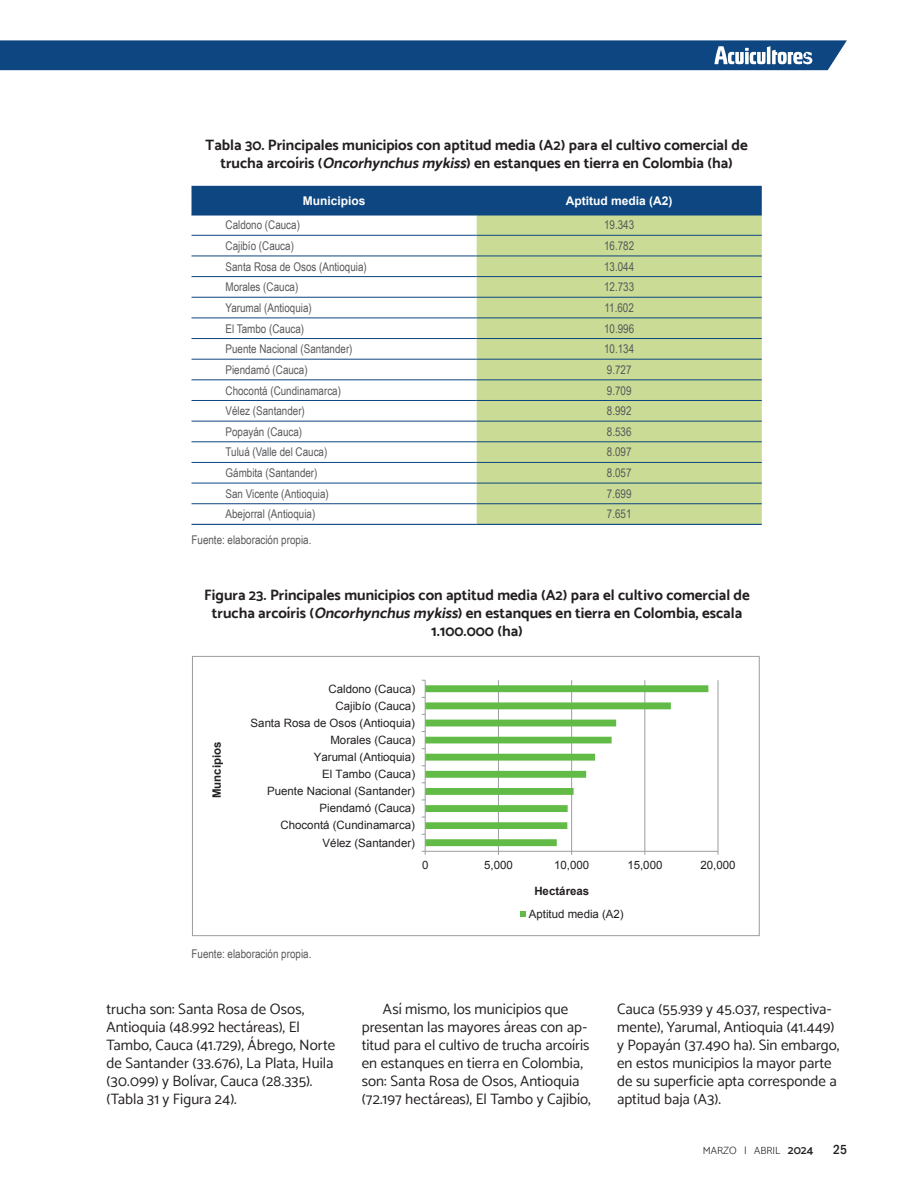
<style>
.page{position:relative;width:915px;height:1191px;background:#fff}
.page>*{position:absolute;margin:0;border:0;box-sizing:border-box;transform-origin:0 0}
.t1{font:15px/18px "Catamaran";color:#231f20}
.t2{font:700 15px/18px "Catamaran";color:#231f20;text-align:center}
.t3{font:500 condensed 13.5px "Franklin Gothic";color:#231f20}
.t4{font:12px "Arial Narrow";color:#57585a}
.t5{font:700 12px "Arial";color:#fff}
.t6{font:11.4px/17.1px "Arial";color:#231f20;text-align:right}
.t7{font:700 11.4px "Arial";color:#231f20}
.t8{font:300 10.5px "Catamaran";color:#231f20}
.s1{font-style:italic}
.s2{font-weight:600;font-size:12px}
</style>
<div class="page">
<svg style="left:0;top:40px;width:846px;height:30px;background:#194f86"></svg>
<div style="left:191px;top:186px;width:570px;height:29px;background:#0d4680"></div>
<div style="left:476px;top:216px;width:285px;height:308px;background:#c9db95"></div>
<hr style="left:191px;top:524px;width:285px;height:1px;background:#0d4680">
<hr style="left:476px;top:524px;width:285px;height:1px;background:#0d4680">
<hr style="left:191px;top:235px;width:285px;height:1px;background:#0d4680">
<hr style="left:476px;top:235px;width:285px;height:1px;background:#0d4680">
<hr style="left:191px;top:255px;width:285px;height:1px;background:#0d4680">
<hr style="left:476px;top:255px;width:285px;height:1px;background:#0d4680">
<hr style="left:476px;top:276px;width:285px;height:1px;background:#0d4680">
<hr style="left:476px;top:297px;width:285px;height:1px;background:#0d4680">
<hr style="left:191px;top:317px;width:285px;height:1px;background:#0d4680">
<hr style="left:476px;top:317px;width:285px;height:1px;background:#0d4680">
<hr style="left:476px;top:338px;width:285px;height:1px;background:#0d4680">
<hr style="left:191px;top:338px;width:285px;height:1px;background:#0d4680">
<hr style="left:191px;top:276px;width:285px;height:1px;background:#0d4680">
<hr style="left:191px;top:297px;width:285px;height:1px;background:#0d4680">
<hr style="left:191px;top:215px;width:285px;height:1px;background:#0d4680">
<hr style="left:476px;top:215px;width:285px;height:1px;background:#0d4680">
<hr style="left:191px;top:359px;width:285px;height:1px;background:#0d4680">
<hr style="left:476px;top:359px;width:285px;height:1px;background:#0d4680">
<hr style="left:191px;top:379px;width:285px;height:1px;background:#0d4680">
<hr style="left:476px;top:379px;width:285px;height:1px;background:#0d4680">
<hr style="left:191px;top:400px;width:285px;height:1px;background:#0d4680">
<hr style="left:476px;top:400px;width:285px;height:1px;background:#0d4680">
<hr style="left:191px;top:421px;width:285px;height:1px;background:#0d4680">
<hr style="left:476px;top:421px;width:285px;height:1px;background:#0d4680">
<hr style="left:191px;top:441px;width:285px;height:1px;background:#0d4680">
<hr style="left:476px;top:441px;width:285px;height:1px;background:#0d4680">
<hr style="left:191px;top:462px;width:285px;height:1px;background:#0d4680">
<hr style="left:476px;top:462px;width:285px;height:1px;background:#0d4680">
<hr style="left:191px;top:483px;width:285px;height:1px;background:#0d4680">
<hr style="left:476px;top:483px;width:285px;height:1px;background:#0d4680">
<hr style="left:191px;top:503px;width:285px;height:1px;background:#0d4680">
<hr style="left:476px;top:503px;width:285px;height:1px;background:#0d4680">
<hr style="left:498px;top:680px;width:1px;height:171px;background:#9b9ca0">
<hr style="left:571px;top:680px;width:1px;height:171px;background:#9b9ca0">
<hr style="left:644px;top:680px;width:1px;height:171px;background:#9b9ca0">
<hr style="left:717px;top:680px;width:1px;height:171px;background:#9b9ca0">
<svg style="left:425px;top:685px;width:283px;height:161px"></svg>
<hr style="left:425px;top:851px;width:292px;height:1px;background:#9b9ca0">
<hr style="left:424px;top:680px;width:1px;height:171px;background:#9b9ca0">
<svg style="left:520px;top:911px;width:6px;height:5px"></svg>
<div style="left:192px;top:656px;width:567px;height:280px;border:1px solid #9b9ca0"></div>
<p class="t2" style="left:205px;top:136px;width:543px">Tabla 30. Principales municipios con aptitud media (A2) para el cultivo comercial de trucha arcoíris (<span class="s1">Oncorhynchusmykiss</span>) en estanques en tierra en Colombia (ha)</p>
<p class="t5" style="left:302px;top:193px;width:64px">Municipios</p>
<p class="t5" style="left:565px;top:193px;width:108px">Aptitud media (A2)</p>
<p class="t4" style="left:225px;top:216px;width:76px">Caldono (Cauca)</p>
<p class="t4" style="left:604px;top:216px;width:32px">19.343</p>
<p class="t4" style="left:225px;top:237px;width:70px">Cajibío (Cauca)</p>
<p class="t4" style="left:604px;top:237px;width:32px">16.782</p>
<p class="t4" style="left:225px;top:257px;width:143px">Santa Rosa de Osos (Antioquia)</p>
<p class="t4" style="left:604px;top:257px;width:32px">13.044</p>
<p class="t4" style="left:225px;top:278px;width:74px">Morales (Cauca)</p>
<p class="t4" style="left:604px;top:278px;width:32px">12.733</p>
<p class="t4" style="left:225px;top:299px;width:88px">Yarumal (Antioquia)</p>
<p class="t4" style="left:604px;top:299px;width:31px">11.602</p>
<p class="t4" style="left:225px;top:319px;width:80px">El Tambo (Cauca)</p>
<p class="t4" style="left:604px;top:319px;width:32px">10.996</p>
<p class="t4" style="left:225px;top:340px;width:128px">Puente Nacional (Santander)</p>
<p class="t4" style="left:604px;top:340px;width:32px">10.134</p>
<p class="t4" style="left:225px;top:361px;width:84px">Piendamó (Cauca)</p>
<p class="t4" style="left:606px;top:361px;width:26px">9.727</p>
<p class="t4" style="left:225px;top:381px;width:117px">Chocontá (Cundinamarca)</p>
<p class="t4" style="left:606px;top:381px;width:26px">9.709</p>
<p class="t4" style="left:225px;top:402px;width:81px">Vélez (Santander)</p>
<p class="t4" style="left:606px;top:402px;width:26px">8.992</p>
<p class="t4" style="left:225px;top:423px;width:78px">Popayán (Cauca)</p>
<p class="t4" style="left:606px;top:423px;width:26px">8.536</p>
<p class="t4" style="left:225px;top:443px;width:103px">Tuluá (Valle del Cauca)</p>
<p class="t4" style="left:606px;top:443px;width:26px">8.097</p>
<p class="t4" style="left:225px;top:464px;width:93px">Gámbita (Santander)</p>
<p class="t4" style="left:606px;top:464px;width:26px">8.057</p>
<p class="t4" style="left:225px;top:485px;width:105px">San Vicente (Antioquia)</p>
<p class="t4" style="left:606px;top:485px;width:26px">7.699</p>
<p class="t4" style="left:225px;top:505px;width:91px">Abejorral (Antioquia)</p>
<p class="t4" style="left:606px;top:505px;width:26px">7.651</p>
<p class="t4" style="left:191px;top:531px;width:121px">Fuente: elaboración propia.</p>
<p class="t2" style="left:204px;top:586px;width:547px">Figura 23. Principales municipios con aptitud media (A2) para el cultivo comercial de trucha arcoíris (<span class="s1">Oncorhynchusmykiss</span>) en estanques en tierra en Colombia, escala<br>1.100.000 (ha)</p>
<p class="t7" style="left:209px;top:798px;width:58px;rotate:-90deg">Muncipios</p>
<p class="t6" style="left:250px;top:680px;width:166px">Caldono (Cauca)<br>Cajibío (Cauca)<br>Santa Rosa de Osos (Antioquia)<br>Morales (Cauca)<br>Yarumal (Antioquia)<br>El Tambo (Cauca)<br>Puente Nacional (Santander)<br>Piendamó (Cauca)<br>Chocontá (Cundinamarca)<br>Vélez (Santander)</p>
<p class="t6" style="left:422px;top:856px;width:8px">0</p>
<p class="t6" style="left:484px;top:856px;width:30px">5,000</p>
<p class="t6" style="left:554px;top:856px;width:37px">10,000</p>
<p class="t6" style="left:627px;top:856px;width:37px">15,000</p>
<p class="t6" style="left:700px;top:856px;width:37px">20,000</p>
<p class="t7" style="left:534px;top:883px;width:56px">Hectáreas</p>
<p class="t6" style="left:528px;top:905px;width:96px">Aptitud media (A2)</p>
<p class="t4" style="left:191px;top:945px;width:121px">Fuente: elaboración propia.</p>
<p class="t1" style="left:106px;top:1000px;width:230px">trucha son: Santa Rosa de Osos, Antioquia (48.992 hectáreas), El Tambo, Cauca (41.729), Ábrego, Norte de Santander (33.676), La Plata, Huila (30.099) y Bolívar, Cauca (28.335). (Tabla 31 y Figura 24).</p>
<p class="t1" style="left:361px;top:1000px;width:230px;text-indent:21px">Así mismo, los municipios que presentan las mayores áreas con ap&shy;titud para el cultivo de trucha arcoíris en estanques en tierra en Colombia, son: Santa Rosa de Osos, Antioquia (72.197 hectáreas), El Tambo y Cajibío,</p>
<p class="t1" style="left:617px;top:1000px;width:224px">Cauca (55.939 y 45.037, respectiva&shy;mente), Yarumal, Antioquia (41.449) y Popayán (37.490 ha). Sin embargo, en estos municipios la mayor parte de su superficie apta corresponde a aptitud baja (A3).</p>
<p class="t8" style="left:702px;top:1143px;width:112px">MARZO | ABRIL <span class="s2">2024</span></p>
<p class="t3" style="left:832px;top:1140px;width:15px">25</p>
</div>
